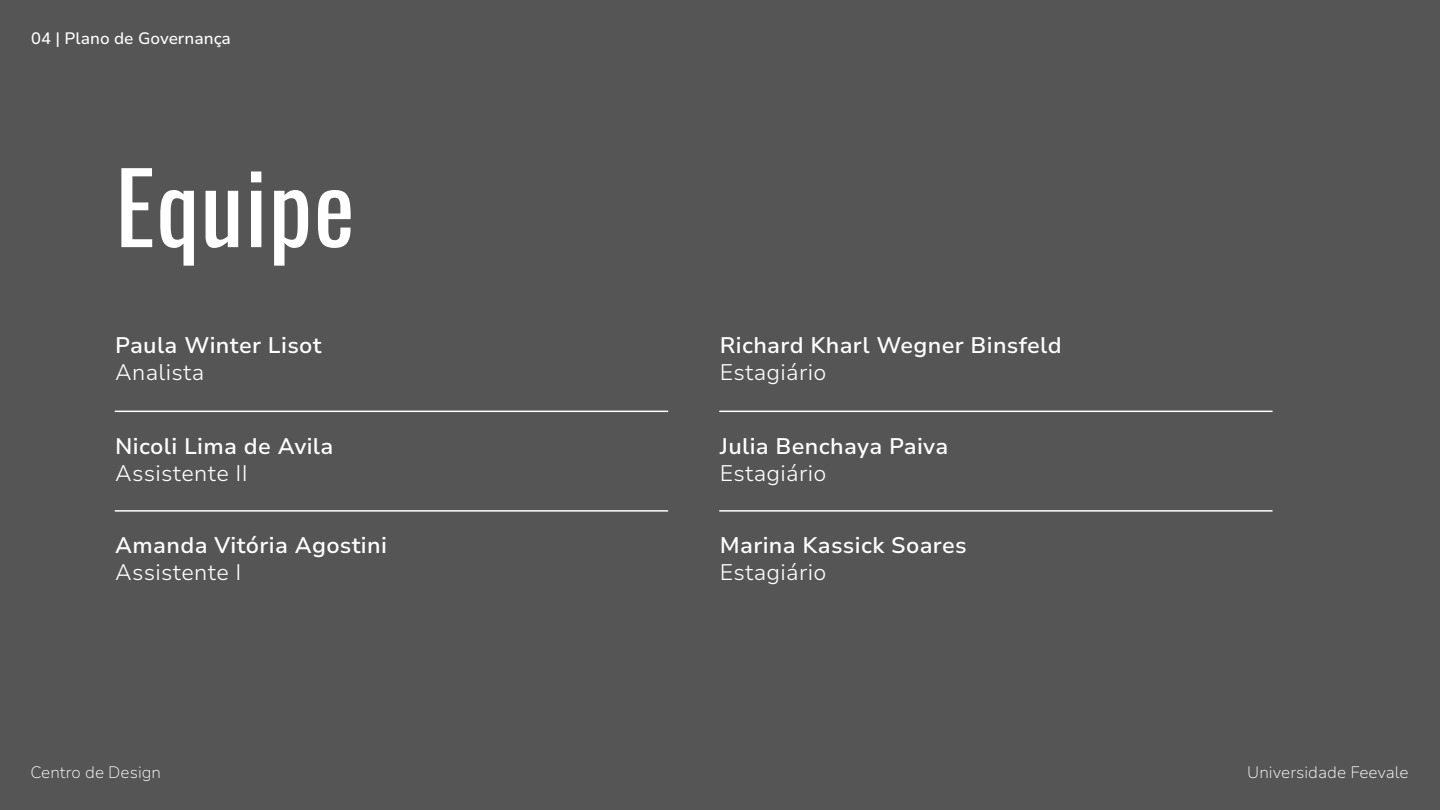
<style>
.page{position:relative;width:1440px;height:810px;background:#555}
.page>*{position:absolute;margin:0;border:0;box-sizing:border-box;transform-origin:0 0}
.t1{font:97.5px "Oswald";letter-spacing:.015em;color:#fff}
.t2{font:600 22.5px "Nunito Sans 10 pt";letter-spacing:.015em;color:#fff}
.t3{font:300 22.5px "Nunito Sans 10 pt";letter-spacing:.015em;color:#fff}
.t4{font:200 16.5px "Nunito Sans 10 pt";color:#fff}
.t5{font:500 16.5px "Nunito Sans 10 pt";color:#fff}
</style>
<div class="page">
<hr style="left:115px;top:411px;width:553px;height:1px;background:#fff">
<hr style="left:115px;top:510px;width:553px;height:2px;background:#fff">
<hr style="left:720px;top:411px;width:552px;height:1px;background:#fff">
<hr style="left:720px;top:510px;width:552px;height:2px;background:#fff">
<p class="t5" style="left:31px;top:27px;width:201px">04 | Plano de Governança</p>
<h1 class="t1" style="left:115px;top:121px;width:241px">Equipe</h1>
<p class="t2" style="left:115px;top:330px;width:208px">Paula Winter Lisot</p>
<p class="t3" style="left:115px;top:357px;width:90px">Analista</p>
<p class="t2" style="left:115px;top:430px;width:220px">Nicoli Lima de Avila</p>
<p class="t3" style="left:115px;top:457px;width:134px">Assistente II</p>
<p class="t2" style="left:115px;top:530px;width:273px">Amanda Vitória Agostini</p>
<p class="t3" style="left:115px;top:557px;width:128px">Assistente I</p>
<p class="t2" style="left:720px;top:330px;width:343px">Richard Kharl Wegner Binsfeld</p>
<p class="t3" style="left:720px;top:357px;width:108px">Estagiário</p>
<p class="t2" style="left:720px;top:430px;width:230px">Julia Benchaya Paiva</p>
<p class="t3" style="left:720px;top:457px;width:108px">Estagiário</p>
<p class="t2" style="left:720px;top:530px;width:248px">Marina Kassick Soares</p>
<p class="t3" style="left:720px;top:557px;width:108px">Estagiário</p>
<p class="t4" style="left:31px;top:761px;width:132px">Centro de Design</p>
<p class="t4" style="left:1247px;top:761px;width:163px">Universidade Feevale</p>
</div>
